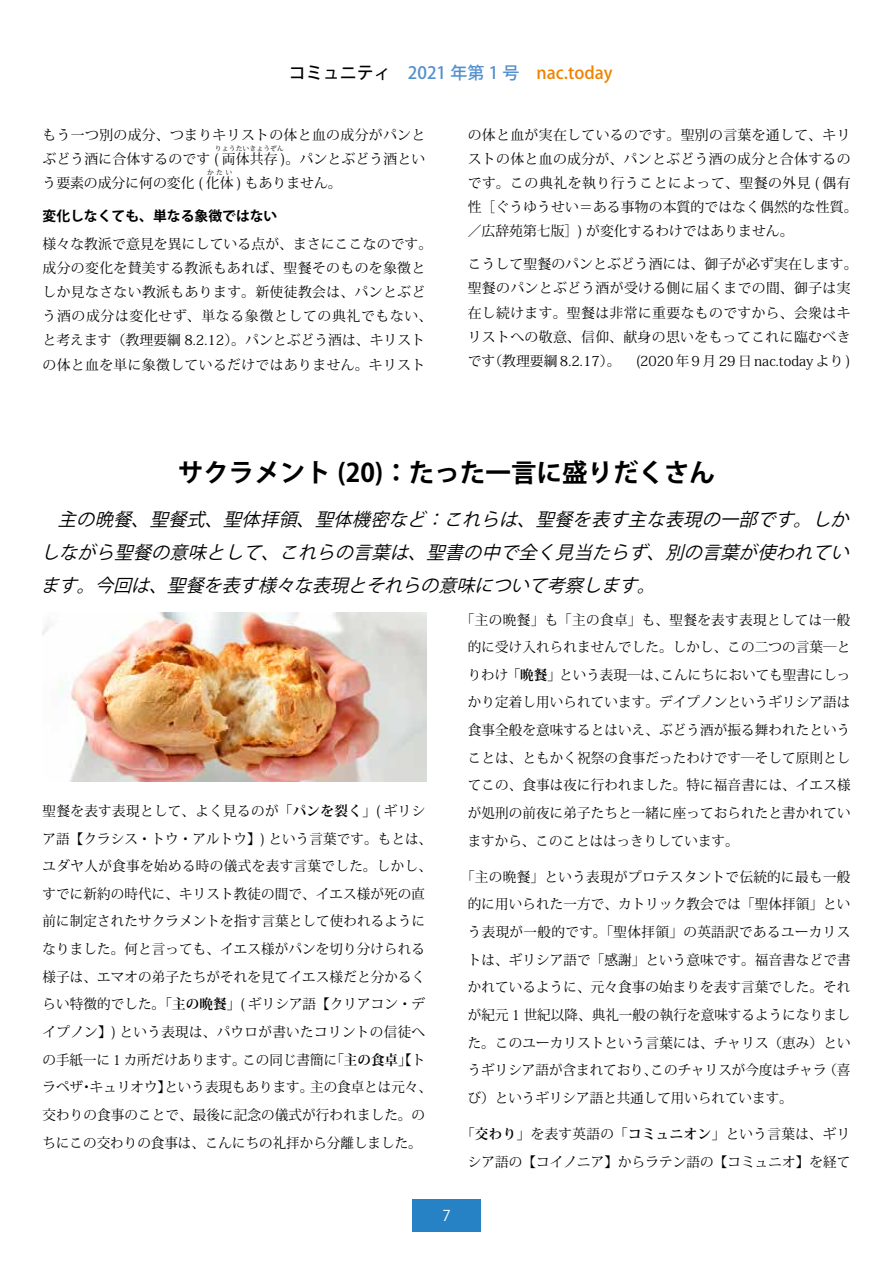
<style>
.page{position:relative;width:893px;height:1263px;background:#fff}
.page>*{position:absolute;margin:0;border:0;box-sizing:border-box;transform-origin:0 0}
.t1{font:700 25.5px "Koz Go Pro";color:#000}
.t2{font:italic 18px "Koz Go Pro";color:#000}
.t3{font:500 16.95px "Koz Go Pro";color:#5390cd}
.t4{font:500 16.95px "Koz Go Pro";color:#f08300}
.t5{font:14.85px "Koz Go Pro";color:#fff}
.t6{font:13.8px/27.6px "Koz Min Pro";letter-spacing:.01em;color:#000}
.t7{font:13.8px/24.2px "Koz Min Pro";letter-spacing:.03em;color:#000}
.t8{font:700 13.8px "Koz Go Pro";color:#000}
.t9{font:700 13.8px "Koz Min Pro";color:#000}
.t10{font:6.9px "Koz Min Pro";color:#000}
.s1{color:#000}
.s2{font-weight:700}
.s3{font-weight:400}
</style>
<div class="page">
<div style="left:412px;top:1199px;width:68px;height:33px;background:#2782c5"></div>
<img style="left:43px;top:613px;width:383px;height:168px">
<p class="t3" style="left:289px;top:62px;width:232px"><span class="s1">コミュニティ　</span>2021 年第 1 号</p>
<p class="t4" style="left:537px;top:62px;width:78px">nac.today</p>
<p class="t7" style="left:43px;top:122px;width:384px">もう一つ別の成分、つまりキリストの体と血の成分がパンとぶどう酒に合体するのです 両( 体共存 )。パンとぶどう酒とい</p>
<p class="t10" style="left:215px;top:143px;width:71px">りょうたいきょうぞん</p>
<p class="t6" style="left:43px;top:169px;width:301px">う要素の成分に何の変化 化( 体 ) もありません。</p>
<p class="t10" style="left:207px;top:168px;width:27px">かたい</p>
<p class="t8" style="left:43px;top:207px;width:236px">変化しなくても、単なる象徴ではない</p>
<p class="t7" style="left:43px;top:231px;width:391px">様々な教派で意見を異にしている点が、まさにここなのです。成分の変化を賛美する教派もあれば、聖餐そのものを象徴としか見なさない教派もあります。新使徒教会は、パンとぶどう酒の成分は変化せず、単なる象徴としての典礼でもない、と考えます（教理要綱 8.2.12）。パンとぶどう酒は、キリストの体と血を単に象徴しているだけではありません。キリスト</p>
<p class="t7" style="left:468px;top:122px;width:391px">の体と血が実在しているのです。聖別の言葉を通して、キリストの体と血の成分が、パンとぶどう酒の成分と合体するのです。この典礼を執り行うことによって、聖餐の外見 ( 偶有性［ぐうゆうせい＝ある事物の本質的ではなく偶然的な性質。／広辞苑第七版］) が変化するわけではありません。</p>
<p class="t6" style="left:468px;top:250px;width:391px">こうして聖餐のパンとぶどう酒には、御子が必ず実在します。</p>
<p class="t7" style="left:468px;top:276px;width:384px">聖餐のパンとぶどう酒が受ける側に届くまでの間、御子は実</p>
<p class="t7" style="left:468px;top:300px;width:384px">在し続けます。聖餐は非常に重要なものですから、会衆はキ</p>
<p class="t7" style="left:468px;top:324px;width:384px">リストへの敬意、信仰、献身の思いをもってこれに臨むべき</p>
<p class="t6" style="left:488px;top:347px;width:363px">（教理要綱 8.2.17）。 (2020 年 9 月 29 日 nac.today より (</p>
<p class="t6" style="left:468px;top:347px;width:29px">です</p>
<h2 class="t2" style="left:58px;top:508px;width:81px">主の晩餐</h2>
<h2 class="t2" style="left:131px;top:508px;width:26px">、</h2>
<h1 class="t1" style="left:178px;top:456px;width:539px">サクラメント (20 ：) たった一言に盛りだくさん</h1>
<h2 class="t2" style="left:150px;top:508px;width:63px">聖餐式</h2>
<h2 class="t2" style="left:205px;top:508px;width:26px">、</h2>
<h2 class="t2" style="left:223px;top:508px;width:81px">聖体拝領</h2>
<h2 class="t2" style="left:297px;top:508px;width:26px">、</h2>
<h2 class="t2" style="left:315px;top:508px;width:118px">聖体機密など</h2>
<h2 class="t2" style="left:444px;top:508px;width:81px">これらは</h2>
<h2 class="t2" style="left:425px;top:508px;width:26px">：</h2>
<h2 class="t2" style="left:517px;top:508px;width:26px">、</h2>
<h2 class="t2" style="left:536px;top:508px;width:265px">聖餐を表す主な表現の一部です</h2>
<h2 class="t2" style="left:794px;top:508px;width:26px">。</h2>
<h2 class="t2" style="left:812px;top:508px;width:44px">しか</h2>
<h2 class="t2" style="left:41px;top:541px;width:228px">しながら聖餐の意味として</h2>
<h2 class="t2" style="left:261px;top:541px;width:26px">、</h2>
<h2 class="t2" style="left:280px;top:541px;width:136px">これらの言葉は</h2>
<h2 class="t2" style="left:408px;top:541px;width:26px">、</h2>
<h2 class="t2" style="left:426px;top:541px;width:228px">聖書の中で全く見当たらず</h2>
<h2 class="t2" style="left:647px;top:541px;width:26px">、</h2>
<h2 class="t2" style="left:41px;top:574px;width:44px">ます</h2>
<h2 class="t2" style="left:77px;top:574px;width:26px">。</h2>
<h2 class="t2" style="left:95px;top:574px;width:62px">今回は</h2>
<h2 class="t2" style="left:149px;top:574px;width:26px">、</h2>
<h2 class="t2" style="left:167px;top:574px;width:477px">聖餐を表す様々な表現とそれらの意味について考察します</h2>
<h2 class="t2" style="left:637px;top:574px;width:26px">。</h2>
<h2 class="t2" style="left:665px;top:541px;width:191px">別の言葉が使われてい</h2>
<p class="t7" style="left:43px;top:798px;width:384px">聖餐を表す表現として、よく見るのが<span class="s2">「パンを裂く」</span>( ギリシ</p>
<p class="t6" style="left:43px;top:824px;width:391px">ア語【クラシス・トウ・アルトウ】) という言葉です。もとは、</p>
<p class="t7" style="left:43px;top:853px;width:391px">ユダヤ人が食事を始める時の儀式を表す言葉でした。しかし、</p>
<p class="t6" style="left:43px;top:879px;width:384px">すでに新約の時代に、キリスト教徒の間で、イエス様が死の直</p>
<p class="t6" style="left:43px;top:907px;width:384px">前に制定されたサクラメントを指す言葉として使われるように</p>
<p class="t6" style="left:43px;top:935px;width:384px">なりました。何と言っても、イエス様がパンを切り分けられる</p>
<p class="t6" style="left:43px;top:962px;width:384px">様子は、エマオの弟子たちがそれを見てイエス様だと分かるく</p>
<p class="t6" style="left:43px;top:990px;width:384px">らい特徴的でした。<span class="s2">「主の晩餐」</span>( ギリシア語【クリアコン・デ</p>
<p class="t7" style="left:43px;top:1019px;width:384px">イプノン】) という表現は、パウロが書いたコリントの信徒へ</p>
<p class="t9" style="left:330px;top:1049px;width:96px">「主の食卓」<span class="s3">【ト</span></p>
<p class="t6" style="left:43px;top:1045px;width:205px">の手紙一に 1 カ所だけあります。</p>
<p class="t6" style="left:242px;top:1045px;width:96px">この同じ書簡に</p>
<p class="t6" style="left:43px;top:1073px;width:384px">ラペザ<br>交わりの食事のことで、最後に記念の儀式が行われました。のちにこの交わりの食事は、こんにちの礼拝から分離しました。</p>
<p class="t6" style="left:310px;top:1073px;width:123px">主の食卓とは元々、</p>
<p class="t6" style="left:164px;top:1073px;width:150px">という表現もあります。</p>
<p class="t6" style="left:90px;top:1073px;width:83px">キュリオウ】</p>
<p class="t6" style="left:80px;top:1073px;width:15px">・</p>
<p class="t5" style="left:442px;top:1206px;width:10px">7</p>
<p class="t6" style="left:461px;top:605px;width:391px;text-align:right">「主の晩餐」も「主の食卓」も、聖餐を表す表現としては一般的に受け入れられませんでした。しかし、この二つの言葉―とこんにちにおいても聖書にしっ</p>
<p class="t6" style="left:468px;top:660px;width:384px">りわけ<span class="s2">「晩餐」</span>という表現―は、<br>かり定着し用いられています。デイプノンというギリシア語は食事全般を意味するとはいえ、ぶどう酒が振る舞われたということは、ともかく祝祭の食事だったわけです―そして原則としてこの、食事は夜に行われました。特に福音書には、イエス様が処刑の前夜に弟子たちと一緒に座っておられたと書かれていますから、このことははっきりしています。</p>
<p class="t6" style="left:461px;top:862px;width:391px;text-align:right">「主の晩餐」という表現がプロテスタントで伝統的に最も一般的に用いられた一方で、カトリック教会では「聖体拝領」という表現が一般的です。「聖体拝領」の英語訳であるユーカリストは、ギリシア語で「感謝」という意味です。福音書などで書かれているように、元々食事の始まりを表す言葉でした。それが紀元 1 世紀以降、典礼一般の執行を意味するようになりました。このユーカリストという言葉には、チャリス（恵み）とい（喜</p>
<p class="t6" style="left:468px;top:1056px;width:327px">うギリシア語が含まれており、<br>び）というギリシア語と共通して用いられています。</p>
<p class="t6" style="left:461px;top:1120px;width:391px;text-align:center"><span class="s2">「交わり」</span>を表す英語の<span class="s2">「コミュニオン」</span>という言葉は、ギリシア語の【コイノニア】からラテン語の【コミュニオ】を経て</p>
<p class="t6" style="left:651px;top:1056px;width:178px">このチャリスが今度はチャラ</p>
</div>
